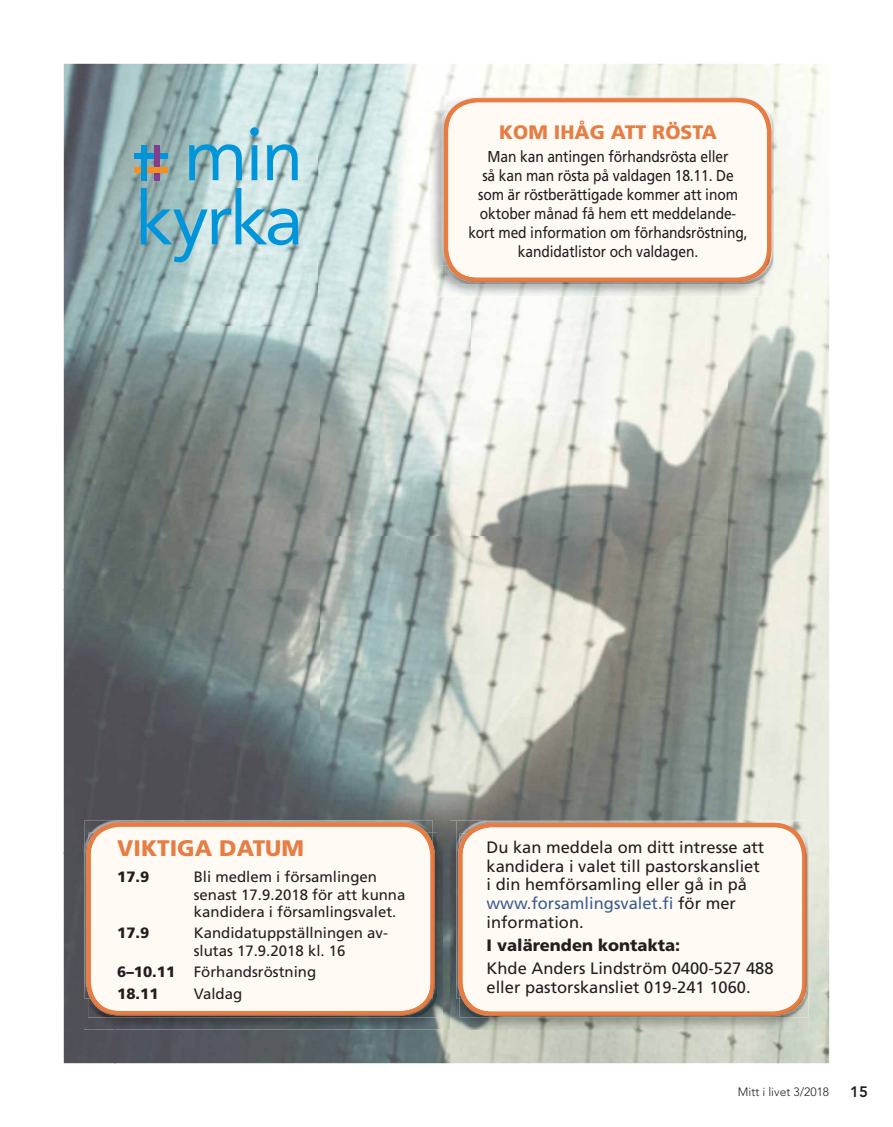
<style>
.page{position:relative;width:893px;height:1127px;background:#fff}
.page>*{position:absolute;margin:0;border:0;box-sizing:border-box;transform-origin:0 0}
.t1{font:900 22.5px "Frutiger";color:#e67d45}
.t2{font:900 19.5px "Frutiger";color:#e67d45}
.t3{font:16.5px/18.8px "Frutiger";color:#231f20}
.t4{font:900 16.5px "Frutiger";color:#231f20}
.t5{font:15.75px/18.9px "Frutiger";letter-spacing:-.01em;color:#231f20;text-align:center;scale:.88 1}
.t6{font:15px/17.2px "Frutiger";color:#231f20}
.t7{font:900 15px "Frutiger";color:#231f20}
.t8{font:800 15px "Avenir";color:#231f20}
.t9{font:300 12px "Avenir";color:#231f20}
.s1{font-weight:900}
.s2{color:#3b5f8f}
</style>
<div class="page">
<img style="left:64px;top:64px;width:254px;height:789px">
<img style="left:318px;top:64px;width:154px;height:473px">
<img style="left:481px;top:64px;width:345px;height:52px">
<img style="left:728px;top:116px;width:101px;height:737px">
<img style="left:472px;top:296px;width:256px;height:241px">
<img style="left:318px;top:537px;width:256px;height:283px">
<img style="left:574px;top:537px;width:154px;height:283px">
<div style="left:64px;top:853px;width:51px;height:210px;background:#505057"></div>
<img style="left:778px;top:853px;width:51px;height:210px">
<img style="left:115px;top:1029px;width:663px;height:34px">
<img style="left:84px;top:820px;width:360px;height:209px">
<img style="left:86px;top:822px;width:341px;height:171px">
<img style="left:90px;top:843px;width:345px;height:172px">
<div style="left:91px;top:833px;width:339px;height:165px;background:#fffbf4"></div>
<img style="left:444px;top:820px;width:365px;height:210px">
<img style="left:444px;top:820px;width:5px;height:209px">
<img style="left:458px;top:823px;width:340px;height:169px">
<img style="left:462px;top:845px;width:345px;height:171px">
<div style="left:462px;top:833px;width:340px;height:166px;background:#fffbf4"></div>
<img style="left:429px;top:96px;width:344px;height:200px">
<img style="left:444px;top:98px;width:319px;height:160px">
<img style="left:773px;top:109px;width:1px;height:175px">
<img style="left:448px;top:121px;width:323px;height:161px">
<div style="left:448px;top:109px;width:319px;height:156px;background:#fffbf4"></div>
<svg style="left:141px;top:188px;width:158px;height:74px;background:#8fc3d2"></svg>
<svg style="left:189px;top:127px;width:109px;height:53px;background:#8cc4d6"></svg>
<div style="left:134px;top:153px;width:33px;height:5px;background:#0095da"></div>
<div style="left:154px;top:145px;width:6px;height:35px;background:#823f8d"></div>
<div style="left:134px;top:167px;width:33px;height:6px;background:#f78f1e"></div>
<div style="left:141px;top:145px;width:6px;height:35px;background:#0095da"></div>
<p class="t2" style="left:499px;top:120px;width:219px">KOM IHÅG ATT RÖSTA</p>
<p class="t5" style="left:468px;top:148px;width:319px">Man kan antingen förhandsrösta eller<br>så kan man rösta på valdagen 18.11. De som är röstberättigade kommer att inom oktober månad få hem ett meddelande&shy;kort med information om förhandsröstning, kandidatlistor och valdagen.</p>
<h1 class="t1" style="left:117px;top:835px;width:188px">VIKTIGA DATUM</h1>
<p class="t7" style="left:117px;top:868px;width:34px">17.9</p>
<p class="t6" style="left:194px;top:869px;width:213px">Bli medlem i församlingen senast 17.9.2018 för att kunna kandidera i för samlingsvalet.</p>
<p class="t7" style="left:117px;top:924px;width:34px">17.9</p>
<p class="t6" style="left:194px;top:925px;width:196px">Kandidatuppställningen av&shy;slutas 17.9.2018 kl. 16</p>
<p class="t6" style="left:117px;top:962px;width:200px;line-height:21.5px"><span class="s1">6–10.11</span> Förhandsröstning<br><span class="s1">18.11</span></p>
<p class="t6" style="left:194px;top:986px;width:50px">Valdag</p>
<p class="t3" style="left:486px;top:839px;width:279px">Du kan meddela om ditt intresse att kandidera i valet till pastorskansliet i din hemförsamling eller gå in på <span class="s2">www.forsamlingsvalet.fi</span> för mer information.</p>
<p class="t4" style="left:486px;top:935px;width:195px">I valärenden kontakta:</p>
<p class="t3" style="left:486px;top:960px;width:289px">Khde Anders Lindström 0400-527 488 eller pastorskansliet 019-241 1060.</p>
<p class="t9" style="left:738px;top:1087px;width:93px">Mitt i livet 3/2018</p>
<p class="t8" style="left:850px;top:1085px;width:19px">15</p>
</div>
